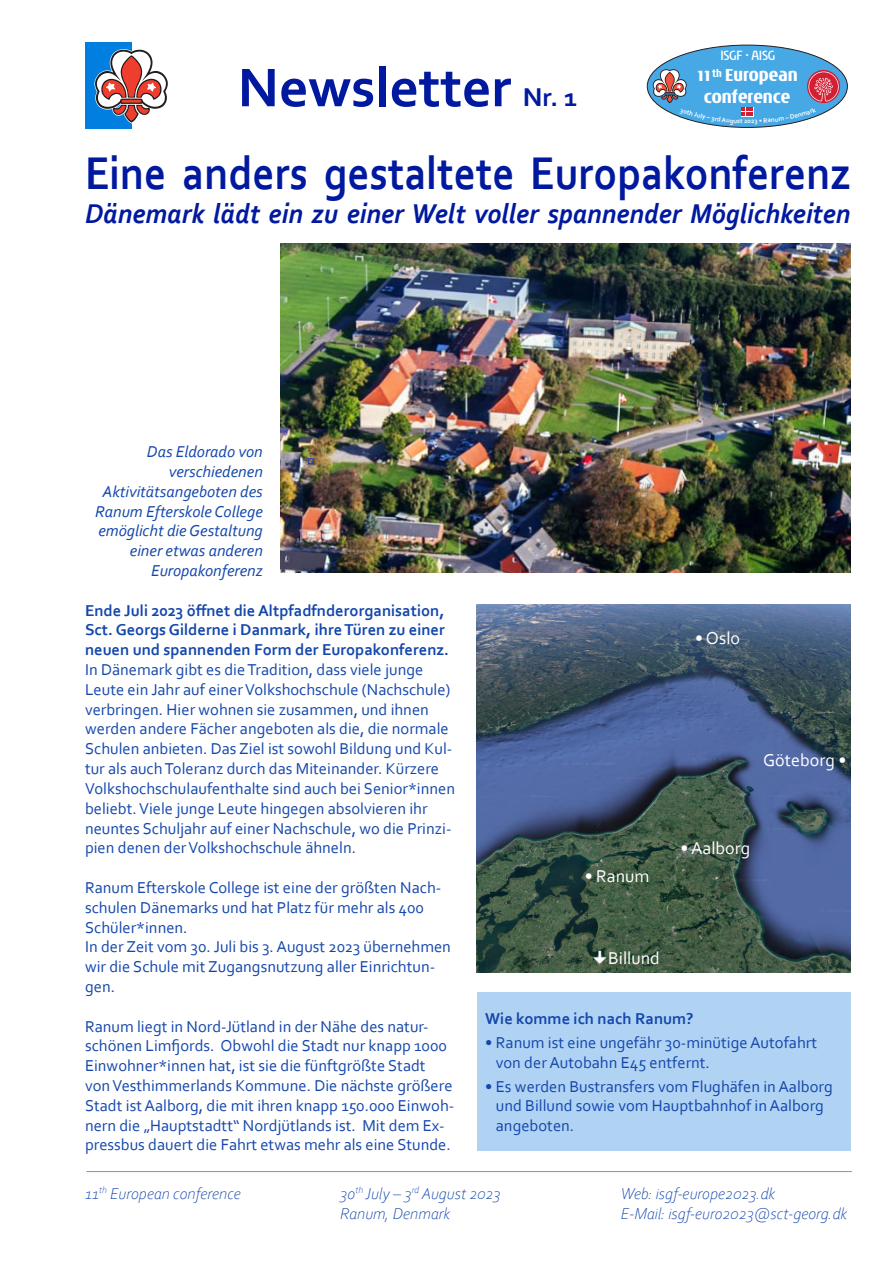
<style>
.page{position:relative;width:893px;height:1263px;background:#fff}
.page>*{position:absolute;margin:0;border:0;box-sizing:border-box;transform-origin:0 0}
.t1{font:700 57px "Corbel";color:#00199f}
.t2{font:700 48px "Corbel";color:#00199f;scale:.9 1}
.t3{font:italic 700 28.5px "Corbel";color:#00199f;scale:.95 1}
.t4{font:18px "Corbel";color:#fff}
.t5{font:18px "Corbel";color:#1447ac}
.t6{font:700 condensed 17.7px/21.8px "Noa LT Pro";color:#fff;text-align:center}
.Brødtekst{font:16.5px/19.8px "Corbel";color:#1447ac}
.Overskfit{font:700 16.5px/19.8px "Corbel";color:#1447ac}
.Billedtekst{font:italic 16.5px/19.8px "Corbel";color:#1447ac;text-align:right}
.t7{font:italic 300 16.5px/19.8px "Corbel";color:#1447ac}
.t8{font:condensed 13.65px "Noa LT Pro";letter-spacing:-.02em;color:#fff}
.t9{font:700 6.9px "Corbel";color:#fff}
.s1{font-size:27px}
</style>
<div class="page">
<div style="left:85px;top:43px;width:46px;height:86px;background:#007fe1"></div>
<svg style="left:94px;top:48px;width:74px;height:75px"></svg>
<div style="left:647px;top:45px;width:200px;height:82px;background:#47a8e6;border-radius:50%"></div>
<hr style="left:86px;top:1171px;width:766px;height:1px;background:#47a8e6">
<img style="left:477px;top:605px;width:373px;height:367px">
<img style="left:281px;top:244px;width:570px;height:328px">
<div style="left:477px;top:992px;width:373px;height:159px;background:#b0d2f3"></div>
<svg style="left:593px;top:950px;width:13px;height:14px"></svg>
<svg style="left:653px;top:69px;width:186px;height:56px"></svg>
<h1 class="t1" style="left:238px;top:52px;width:341px">Newsletter <span class="s1">Nr. 1</span></h1>
<p class="t8" style="left:720px;top:45px;width:57px">ISGF • AISG</p>
<p class="t6" style="left:696px;top:63px;width:103px">11<sup>th</sup> European conference</p>
<p class="t9" style="left:747px;top:117px;width:5px">0</p>
<p class="t2" style="left:85px;top:143px;width:852px">Eine anders gestaltete Europakonferenz</p>
<p class="t3" style="left:85px;top:196px;width:807px">Dänemark lädt ein zu einer Welt voller spannender Möglichkeiten</p>
<p class="Billedtekst" style="left:95px;top:441px;width:169px">Das Eldorado von verschiedenen<br>Aktivitätsangeboten des<br>Ranum Efterskole College emöglicht die Gestaltung einer etwas anderen<br>Europakonferenz</p>
<p class="Overskfit" style="left:85px;top:600px;width:365px">Ende Juli 2023 öffnet die Altpfadfnderorganisation,<br>Sct. Georgs Gilderne i Danmark, ihre Türen zu einer neuen und spannenden Form der Europakonferenz.</p>
<p class="Brødtekst" style="left:85px;top:659px;width:372px">In Dänemark gibt es die Tradition, dass viele junge Leute ein Jahr auf einer Volkshochschule (Nachschule) verbringen. Hier wohnen sie zusammen, und ihnen werden andere Fächer angeboten als die, die normale Schulen anbieten. Das Ziel ist sowohl Bildung und Kul&shy;tur als auch Toleranz durch das Miteinander. Kürzere Volkshochschulaufenthalte sind auch bei Senior*innen beliebt. Viele junge Leute hingegen absolvieren ihr neuntes Schuljahr auf einer Nachschule, wo die Prinzi&shy;pien denen der Volkshochschule ähneln.</p>
<p class="Brødtekst" style="left:85px;top:877px;width:367px">Ranum Efterskole College ist eine der größten Nach&shy;schulen Dänemarks und hat Platz für mehr als 400<br>Schüler*innen.<br>In der Zeit vom 30. Juli bis 3. August 2023 übernehmen wir die Schule mit Zugangsnutzung aller Einrichtun&shy;gen.</p>
<p class="Brødtekst" style="left:85px;top:1016px;width:371px">Ranum liegt in Nord-Jütland in der Nähe des natur&shy;schönen Limfjords. Obwohl die Stadt nur knapp 1000<br>Einwohner*innen hat, ist sie die fünftgrößte Stadt von Vesthimmerlands Kommune. Die nächste größere Stadt ist Aalborg, die mit ihren knapp 150.000 Einwoh&shy;nern die „Hauptstadtt“ Nordjütlands ist. Mit dem Ex&shy;pressbus dauert die Fahrt etwas mehr als eine Stunde.</p>
<p class="t5" style="left:306px;top:450px;width:11px">¤</p>
<p class="t4" style="left:695px;top:627px;width:47px">• Oslo</p>
<p class="t4" style="left:763px;top:749px;width:85px">Göteborg •</p>
<p class="t4" style="left:585px;top:865px;width:66px">• Ranum</p>
<p class="t4" style="left:680px;top:837px;width:72px">• Aalborg</p>
<p class="t4" style="left:608px;top:947px;width:53px">Billund</p>
<p class="Overskfit" style="left:485px;top:1008px;width:210px">Wie komme ich nach Ranum?</p>
<p class="Brødtekst" style="left:496px;top:1032px;width:323px;text-indent:-11px">• Ranum ist eine ungefähr 30-minütige Autofahrt von der Autobahn E45 entfernt.</p>
<p class="Brødtekst" style="left:496px;top:1076px;width:338px;text-indent:-11px">• Es werden Bustransfers vom Flughäfen in Aalborg und Billund sowie vom Hauptbahnhof in Aalborg angeboten.</p>
<p class="t7" style="left:85px;top:1183px;width:157px">11<sup>th</sup> European conference</p>
<p class="t7" style="left:340px;top:1183px;width:162px">3o<sup>th</sup> July – 3<sup>rd</sup> August 2023<br>Ranum, Denmark</p>
<p class="t7" style="left:621px;top:1183px;width:228px">Web: isgf-europe2023.dk<br>E-Mail: isgf-euro2023@sct-georg.dk</p>
</div>
